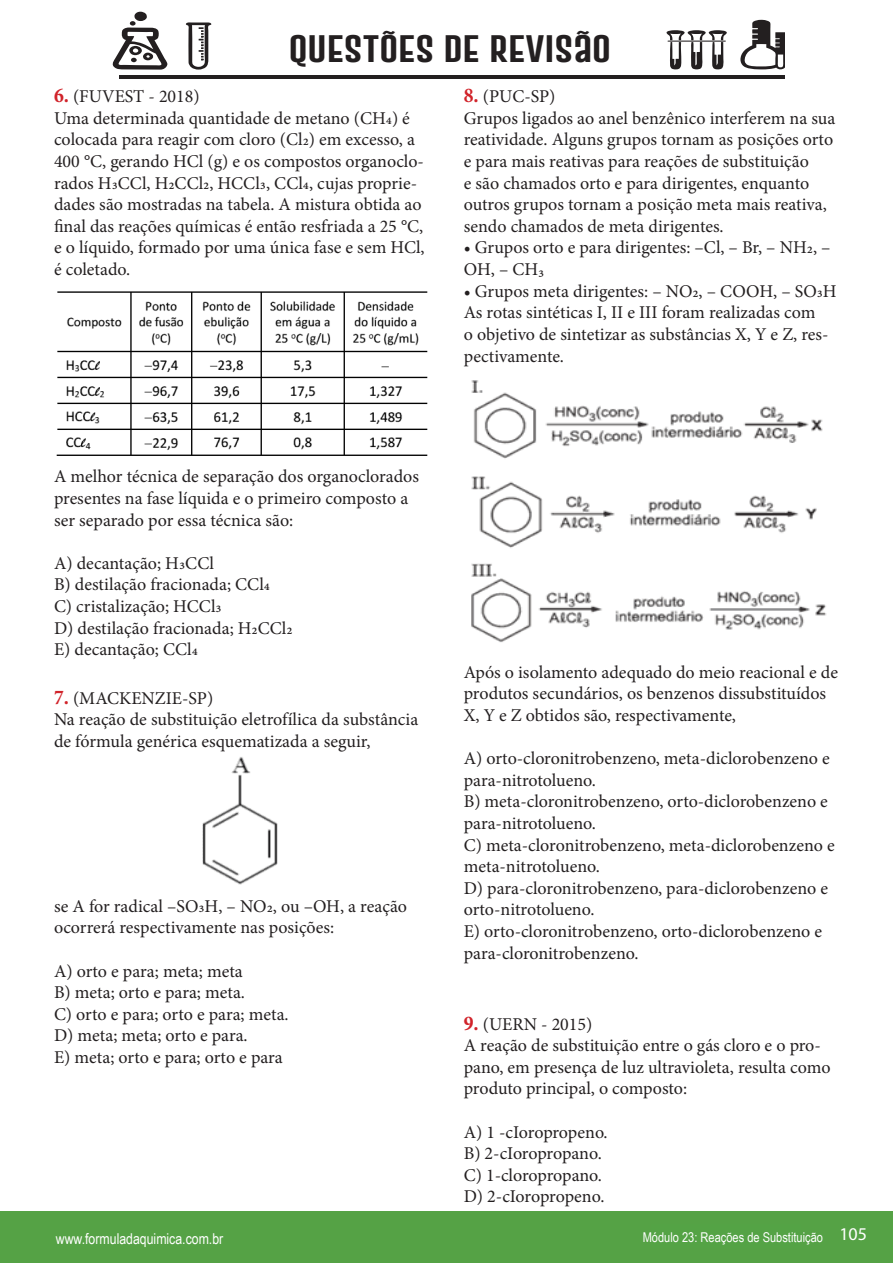
<style>
.page{position:relative;width:893px;height:1263px;background:#fff}
.page>*{position:absolute;margin:0;border:0;box-sizing:border-box;transform-origin:0 0}
.t1{font:27.9px "Gobold Extra 2";color:#231f20;scale:1.33 1}
.t2{font:18px/21.6px "Minion Pro";color:#231f20}
.t3{font:18px "Myriad Pro";color:#fff}
.t4{font:15px "Arial Narrow";color:#fff}
.t5{font:700 13.5px "Arial Narrow";color:#fff}
.t6{font:13.5px "Arial Narrow";color:#fff}
.s1{font-weight:700;font-stretch:condensed;font-size:21px;color:#d1232a}
</style>
<div class="page">
<svg style="left:112px;top:12px;width:55px;height:58px"></svg>
<svg style="left:186px;top:22px;width:25px;height:48px"></svg>
<svg style="left:740px;top:20px;width:44px;height:49px"></svg>
<svg style="left:666px;top:30px;width:61px;height:39px"></svg>
<hr style="left:119px;top:75px;width:665px;height:3px;background:#231f20">
<div style="left:0;top:1211px;width:893px;height:52px;background:#55a245"></div>
<img style="left:56px;top:291px;width:372px;height:165px">
<img style="left:202px;top:757px;width:76px;height:128px">
<img style="left:471px;top:380px;width:356px;height:262px">
<h1 class="t1" style="left:289px;top:31px;width:244px">QUESTÕES DE REVISÃO</h1>
<p class="t2" style="left:54px;top:86px;width:147px"><span class="s1">6.</span> (FUVEST - 2018)</p>
<p class="t2" style="left:54px;top:107px;width:372px">Uma determinada quantidade de metano (CH4) é colocada para reagir com cloro (Cl2) em excesso, a 400 °C, gerando HCl (g) e os compostos organoclo&shy;rados H3CCl, H2CCl2, HCCl3, CCl4, cujas proprie&shy;dades são mostradas na tabela. A mistura obtida ao final das reações químicas é então resfriada a 25 °C, e o líquido, formado por uma única fase e sem HCl, é coletado.</p>
<p class="t2" style="left:464px;top:86px;width:93px"><span class="s1">8.</span> (PUC-SP)</p>
<p class="t2" style="left:464px;top:107px;width:373px">Grupos ligados ao anel benzênico interferem na sua reatividade. Alguns grupos tornam as posições orto e para mais reativas para reações de substituição<br>e são chamados orto e para dirigentes, enquanto outros grupos tornam a posição meta mais reativa, sendo chamados de meta dirigentes.</p>
<p class="t2" style="left:464px;top:237px;width:368px">• Grupos orto e para dirigentes: –Cl, – Br, – NH2, –<br>OH, – CH₃</p>
<p class="t2" style="left:464px;top:280px;width:374px">• Grupos meta dirigentes: – NO2, – COOH, – SO3H</p>
<p class="t2" style="left:464px;top:302px;width:366px">As rotas sintéticas I, II e III foram realizadas com o objetivo de sintetizar as substâncias X, Y e Z, res&shy;pectivamente.</p>
<p class="t2" style="left:54px;top:466px;width:367px">A melhor técnica de separação dos organoclorados presentes na fase líquida e o primeiro composto a ser separado por essa técnica são:</p>
<p class="t2" style="left:54px;top:552px;width:161px">A) decantação; H3CCl</p>
<p class="t2" style="left:54px;top:574px;width:218px">B) destilação fracionada; CCl4</p>
<p class="t2" style="left:54px;top:596px;width:169px">C) cristalização; HCCl3</p>
<p class="t2" style="left:54px;top:617px;width:240px">D) destilação fracionada; H2CCl2</p>
<p class="t2" style="left:54px;top:639px;width:145px">E) decantação; CCl4</p>
<p class="t2" style="left:54px;top:687px;width:161px"><span class="s1">7.</span> (MACKENZIE-SP)</p>
<p class="t2" style="left:54px;top:709px;width:366px">Na reação de substituição eletrofílica da substância de fórmula genérica esquematizada a seguir,</p>
<p class="t2" style="left:54px;top:895px;width:355px">se A for radical –SO3H, – NO2, ou –OH, a reação ocorrerá respectivamente nas posições:</p>
<p class="t2" style="left:54px;top:960px;width:190px">A) orto e para; meta; meta</p>
<p class="t2" style="left:54px;top:982px;width:193px">B) meta; orto e para; meta.</p>
<p class="t2" style="left:54px;top:1003px;width:236px">C) orto e para; orto e para; meta.</p>
<p class="t2" style="left:54px;top:1025px;width:195px">D) meta; meta; orto e para.</p>
<p class="t2" style="left:54px;top:1046px;width:230px">E) meta; orto e para; orto e para</p>
<p class="t2" style="left:464px;top:661px;width:376px">Após o isolamento adequado do meio reacional e de produtos secundários, os benzenos dissubstituídos<br>X, Y e Z obtidos são, respectivamente,</p>
<p class="t2" style="left:464px;top:748px;width:367px">A) orto-cloronitrobenzeno, meta-diclorobenzeno e para-nitrotolueno.</p>
<p class="t2" style="left:464px;top:791px;width:366px">B) meta-cloronitrobenzeno, orto-diclorobenzeno e para-nitrotolueno.</p>
<p class="t2" style="left:464px;top:834px;width:372px">C) meta-cloronitrobenzeno, meta-diclorobenzeno e meta-nitrotolueno.</p>
<p class="t2" style="left:464px;top:877px;width:366px">D) para-cloronitrobenzeno, para-diclorobenzeno e orto-nitrotolueno.</p>
<p class="t2" style="left:464px;top:920px;width:360px">E) orto-cloronitrobenzeno, orto-diclorobenzeno e para-cloronitrobenzeno.</p>
<p class="t2" style="left:464px;top:1013px;width:130px"><span class="s1">9.</span> (UERN - 2015)</p>
<p class="t2" style="left:464px;top:1035px;width:368px">A reação de substituição entre o gás cloro e o pro&shy;pano, em presença de luz ultravioleta, resulta como produto principal, o composto:</p>
<p class="t2" style="left:464px;top:1121px;width:145px">A) 1 -cIoropropeno.</p>
<p class="t2" style="left:464px;top:1143px;width:140px">B) 2-cIoropropano.</p>
<p class="t2" style="left:464px;top:1164px;width:140px">C) 1-cloropropano.</p>
<p class="t2" style="left:464px;top:1186px;width:142px">D) 2-cIoropropeno.</p>
<p class="t5" style="left:577px;top:1227px;width:224px">Módulo 5 - Introduçã à Química Orgânica</p>
<p class="t3" style="left:839px;top:1223px;width:29px">105</p>
<p class="t5" style="left:652px;top:1226px;width:149px">Módulo 6 - Hidrocarbonetos</p>
<p class="t4" style="left:56px;top:1228px;width:169px">www.formuladaquimica.com.br</p>
<p class="t6" style="left:643px;top:1227px;width:182px">Módulo 23: Reações de Substituição</p>
</div>
